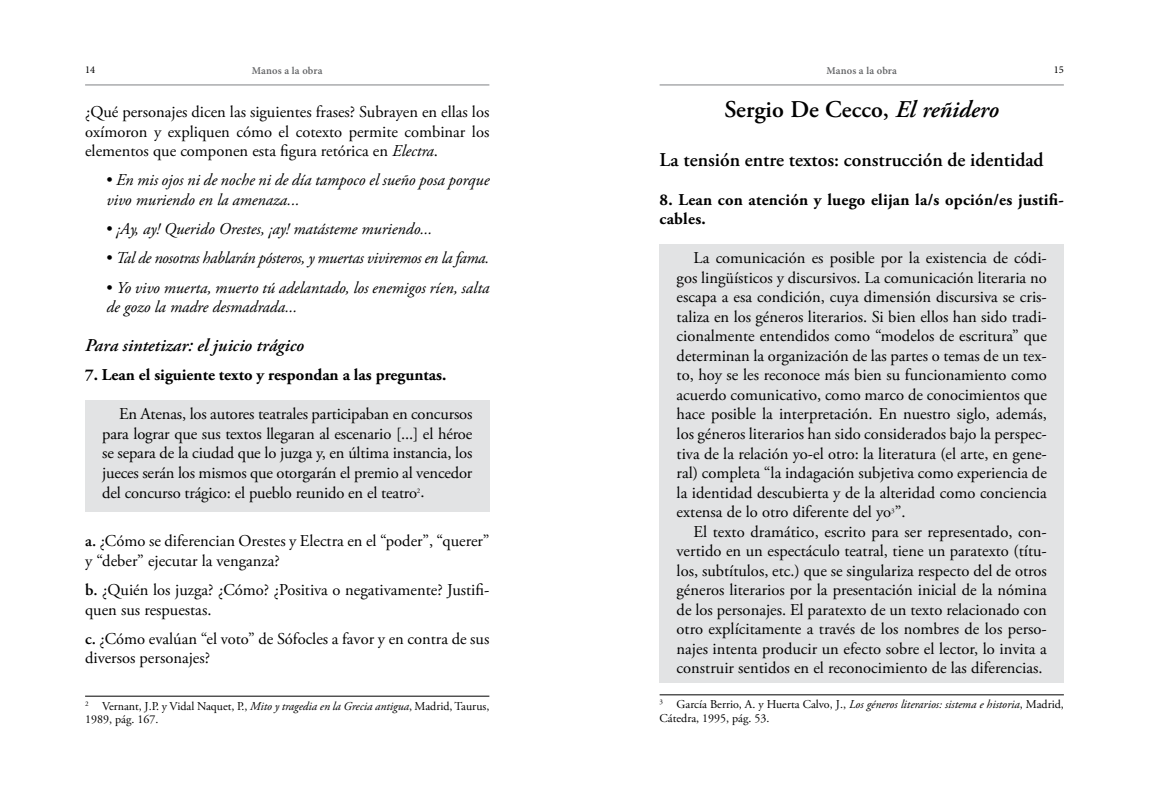
<style>
.page{position:relative;width:1149px;height:787px;background:#fff}
.page>*{position:absolute;margin:0;border:0;box-sizing:border-box;transform-origin:0 0}
.t1{font:600 24px "Adobe Garamond Pro";color:#000}
.t2{font:600 19.5px "Adobe Garamond Pro";color:#000}
.t3{font:italic 600 18px "Adobe Garamond Pro";color:#000}
.t4{font:16.5px/19.5px "Adobe Garamond Pro";color:#000;text-align:justify}
.t5{font:italic 16.5px/19.5px "Adobe Garamond Pro";color:#000}
.t6{font:700 16.5px/19.5px "Adobe Garamond Pro";letter-spacing:.015em;color:#000}
.t7{font:italic 16.5px "Adobe Garamond Pro";letter-spacing:-.02em;color:#000}
.t8{font:12px/13.5px "Adobe Garamond Pro";color:#000}
.t9{font:600 10.5px "Minion Pro";letter-spacing:.01em;color:#636466}
.t10{font:10.5px "Minion Pro";color:#000}
.t11{font:7.05px "Adobe Garamond Pro";color:#000}
.s1{font-style:italic}
.s2{font-style:normal}
.s3{font-weight:600}
</style>
<div class="page">
<hr style="left:659px;top:85px;width:404px;height:1px;background:#808285">
<hr style="left:85px;top:85px;width:404px;height:1px;background:#808285">
<div style="left:659px;top:244px;width:404px;height:438px;background:#e2e3e4"></div>
<div style="left:85px;top:400px;width:404px;height:111px;background:#e2e3e4"></div>
<hr style="left:85px;top:696px;width:404px;height:1px;background:#000">
<hr style="left:659px;top:694px;width:404px;height:1px;background:#000">
<p class="t10" style="left:85px;top:63px;width:12px">14</p>
<p class="t9" style="left:252px;top:63px;width:72px">Manos a la obra</p>
<p class="t9" style="left:826px;top:63px;width:72px">Manos a la obra</p>
<p class="t10" style="left:1053px;top:63px;width:12px">15</p>
<p class="t4" style="left:85px;top:103px;width:405px">¿Qué personajes dicen las siguientes frases? Subrayen en ellas los oxímoron y expliquen cómo el cotexto permite combinar los elementos que componen esta figura retórica en <span class="s1">Electra</span>.</p>
<p class="t5" style="left:106px;top:171px;width:384px"><span class="s2">•</span> En mis ojos ni de noche ni de día tampoco el sueño posa porque vivo muriendo en la amenaza...</p>
<p class="t5" style="left:106px;top:219px;width:327px"><span class="s2">•</span> ¡Ay, ay! Querido Orestes, ¡ay! matásteme muriendo...</p>
<p class="t7" style="left:106px;top:248px;width:384px"><span class="s2">•</span> Tal de nosotras hablarán pósteros, y muertas viviremos en la fama.</p>
<p class="t5" style="left:106px;top:278px;width:384px"><span class="s2">•</span> Yo vivo muerta, muerto tú adelantado, los enemigos ríen, salta de gozo la madre desmadrada...</p>
<p class="t3" style="left:85px;top:335px;width:220px">Para sintetizar: el juicio trágico</p>
<p class="t6" style="left:85px;top:366px;width:362px">7. Lean el siguiente texto y respondan a las preguntas.</p>
<p class="t4" style="left:102px;top:405px;width:371px;text-indent:17px">En Atenas, los autores teatrales participaban en concursos para lograr que sus textos llegaran al escenario [...] el héroe se separa de la ciudad que lo juzga y, en última instancia, los jueces serán los mismos que otorgarán el premio al vencedor del concurso trágico: el pueblo reunido en el teatro .</p>
<h1 class="t1" style="left:724px;top:96px;width:276px">Sergio De Cecco, <span class="s1">El reñidero</span></h1>
<p class="t2" style="left:659px;top:148px;width:385px">La tensión entre textos: construcción de identidad</p>
<p class="t6" style="left:659px;top:190px;width:405px">8. Lean con atención y luego elijan la/s opción/es justifi&shy;cables.</p>
<p class="t4" style="left:676px;top:249px;width:371px;text-indent:17px">La comunicación es posible por la existencia de códi&shy;gos lingüísticos y discursivos. La comunicación literaria no escapa a esa condición, cuya dimensión discursiva se cris&shy;taliza en los géneros literarios. Si bien ellos han sido tradi&shy;cionalmente entendidos como “modelos de escritura” que determinan la organización de las partes o temas de un tex&shy;to, hoy se les reconoce más bien su funcionamiento como acuerdo comunicativo, como marco de conocimientos que hace posible la interpretación. En nuestro siglo, además, los géneros literarios han sido considerados bajo la perspec&shy;tiva de la relación yo-el otro: la literatura (el arte, en gene&shy;ral) completa “la indagación subjetiva como experiencia de la identidad descubierta y de la alteridad como conciencia extensa de lo otro diferente del yo ”.</p>
<p class="t11" style="left:417px;top:487px;width:5px">2</p>
<p class="t11" style="left:890px;top:506px;width:5px">3</p>
<p class="t4" style="left:676px;top:522px;width:371px;text-indent:17px">El texto dramático, escrito para ser representado, con&shy;vertido en un espectáculo teatral, tiene un paratexto (títu&shy;los, subtítulos, etc.) que se singulariza respecto del de otros géneros literarios por la presentación inicial de la nómina de los personajes. El paratexto de un texto relacionado con otro explícitamente a través de los nombres de los perso&shy;najes intenta producir un efecto sobre el lector, lo invita a construir sentidos en el reconocimiento de las diferencias.</p>
<p class="t8" style="left:659px;top:698px;width:405px"><sup>3</sup> García Berrio, A. y Huerta Calvo, J., <span class="s1">Los géneros literarios: sistema e historia</span>, Madrid,<br>Cátedra, 1995, pág. 53.</p>
<p class="t4" style="left:85px;top:532px;width:405px"><span class="s3">a.</span> ¿Cómo se diferencian Orestes y Electra en el “poder”, “querer” y “deber” ejecutar la venganza?</p>
<p class="t4" style="left:85px;top:580px;width:405px"><span class="s3">b.</span> ¿Quién los juzga? ¿Cómo? ¿Positiva o negativamente? Justifi&shy;quen sus respuestas.</p>
<p class="t4" style="left:85px;top:629px;width:405px"><span class="s3">c.</span> ¿Cómo evalúan “el voto” de Sófocles a favor y en contra de sus diversos personajes?</p>
<p class="t8" style="left:85px;top:699px;width:405px"><sup>2</sup> Vernant, J.P. y Vidal Naquet, P., <span class="s1">Mito y tragedia en la Grecia antigua</span>, Madrid, Taurus,<br>1989, pág. 167.</p>
</div>
